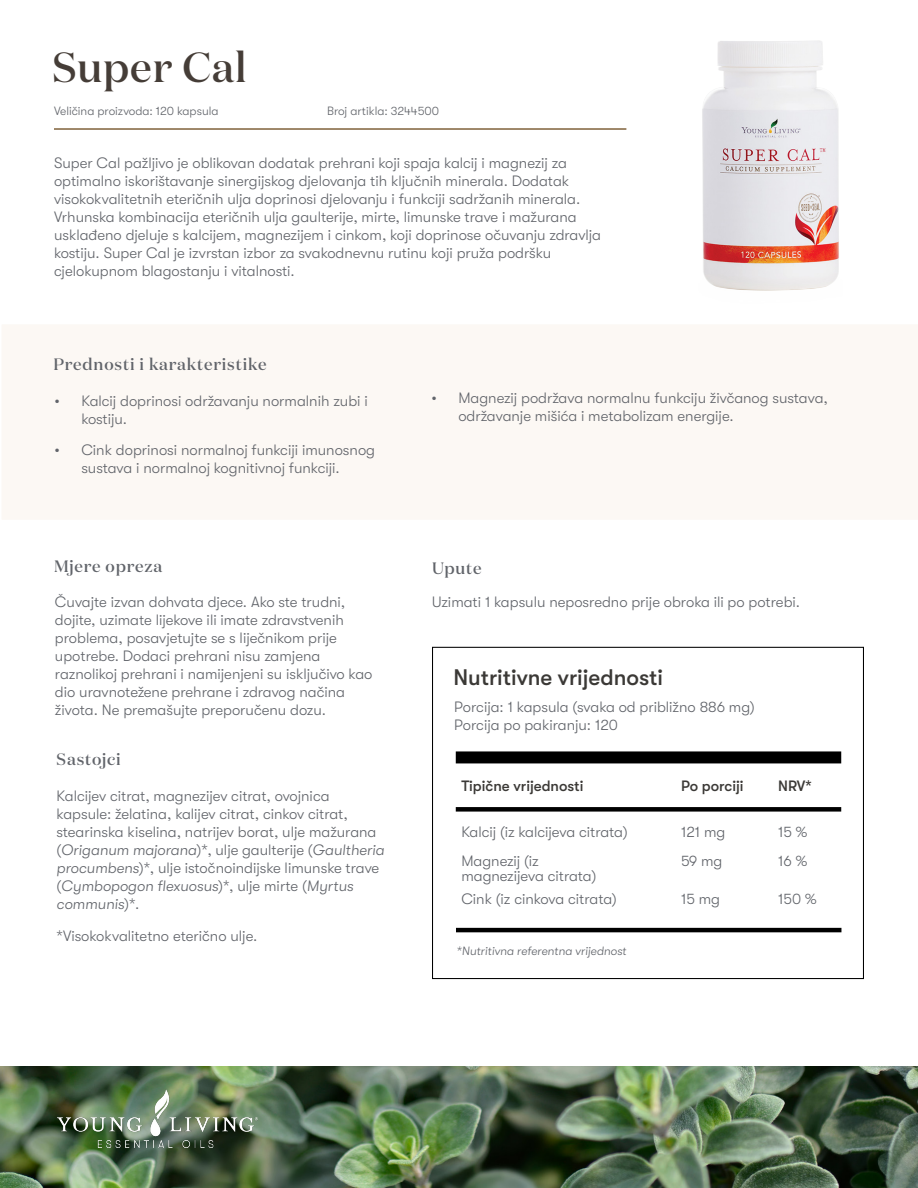
<style>
.page{position:relative;width:918px;height:1188px;background:#fff}
.page>*{position:absolute;margin:0;border:0;box-sizing:border-box;transform-origin:0 0}
.t1{font:500 42px "Domaine Display";letter-spacing:.02em;color:#453d37}
.t2{font:500 22.5px "GT Walsheim Pro";color:#3b3936}
.t3{font:500 16.5px "Domaine Display";letter-spacing:.05em;color:#61646a}
.t4{font:300 15px/18px "GT Walsheim Pro";color:#61646a}
.t5{font:500 15px "GT Walsheim Pro";color:#3b3936}
.t6{font:300 12px "GT Walsheim Pro";color:#61646a}
.t7{font:italic 300 12px "GT Walsheim Pro";color:#61646a}
.s1{font-style:italic}
</style>
<div class="page">
<hr style="left:54px;top:128px;width:572px;height:2px;background:#80623b">
<div style="left:2px;top:325px;width:916px;height:194px;background:#fcf8f4"></div>
<img style="left:0;top:1067px;width:918px;height:121px">
<img style="left:57px;top:1090px;width:201px;height:58px">
<div style="left:432px;top:647px;width:432px;height:332px;border:1px solid #000"></div>
<div style="left:456px;top:751px;width:385px;height:12px;background:#000"></div>
<div style="left:456px;top:807px;width:385px;height:5px;background:#000"></div>
<hr style="left:456px;top:928px;width:385px;height:4px;background:#000">
<img style="left:615px;top:40px;width:224px;height:251px">
<h1 class="t1" style="left:52px;top:40px;width:196px">Super Cal</h1>
<p class="t6" style="left:54px;top:104px;width:166px">Veličina proizvoda: 120 kapsula</p>
<p class="t6" style="left:327px;top:104px;width:114px">Broj artikla: 3244500</p>
<p class="t4" style="left:54px;top:154px;width:549px">Super Cal pažljivo je oblikovan dodatak prehrani koji spaja kalcij i magnezij za optimalno iskorištavanje sinergijskog djelovanja tih ključnih minerala. Dodatak visokokvalitetnih eteričnih ulja doprinosi djelovanju i funkciji sadržanih minerala.<br>Vrhunska kombinacija eteričnih ulja gaulterije, mirte, limunske trave i mažurana usklađeno djeluje s kalcijem, magnezijem i cinkom, koji doprinose očuvanju zdravlja kostiju. Super Cal je izvrstan izbor za svakodnevnu rutinu koji pruža podršku cjelokupnom blagostanju i vitalnosti.</p>
<p class="t3" style="left:53px;top:354px;width:215px">Prednosti i karakteristike</p>
<p class="t4" style="left:81px;top:392px;width:288px;text-indent:-27px">• Kalcij doprinosi održavanju normalnih zubi i kostiju.</p>
<p class="t4" style="left:54px;top:441px;width:322px;text-align:center">• Cink doprinosi normalnoj funkciji imunosnog sustava i normalnoj kognitivnoj funkciji.</p>
<p class="t3" style="left:54px;top:555px;width:110px">Mjere opreza</p>
<p class="t4" style="left:55px;top:593px;width:319px">Čuvajte izvan dohvata djece. Ako ste trudni, dojite, uzimate lijekove ili imate zdravstvenih problema, posavjetujte se s liječnikom prije upotrebe. Dodaci prehrani nisu zamjena raznolikoj prehrani i namijenjeni su isključivo kao dio uravnotežene prehrane i zdravog načina života. Ne premašujte preporučenu dozu.</p>
<p class="t3" style="left:57px;top:749px;width:66px">Sastojci</p>
<p class="t4" style="left:57px;top:787px;width:329px">Kalcijev citrat, magnezijev citrat, ovojnica kapsule: želatina, kalijev citrat, cinkov citrat, stearinska kiselina, natrijev borat, ulje mažurana (<span class="s1">Origanum majorana</span>)*, ulje gaulterije (<span class="s1">Gaultheria procumbens</span>)*, ulje istočnoindijske limunske trave (<span class="s1">Cymbopogon flexuosus</span>)*, ulje mirte (<span class="s1">Myrtus communis</span>)*.</p>
<p class="t4" style="left:57px;top:927px;width:202px">*Visokokvalitetno eterično ulje.</p>
<p class="t4" style="left:458px;top:389px;width:371px;text-indent:-27px">• Magnezij podržava normalnu funkciju živčanog sustava, održavanje mišića i metabolizam energije.</p>
<p class="t3" style="left:432px;top:558px;width:51px">Upute</p>
<p class="t4" style="left:432px;top:593px;width:370px">Uzimati 1 kapsulu neposredno prije obroka ili po potrebi.</p>
<h2 class="t2" style="left:453px;top:665px;width:211px">Nutritivne vrijednosti</h2>
<p class="t4" style="left:454px;top:698px;width:302px">Porcija: 1 kapsula (svaka od približno 886 mg)<br>Porcija po pakiranju: 120</p>
<p class="t5" style="left:461px;top:778px;width:124px">Tipične vrijednosti</p>
<p class="t5" style="left:681px;top:778px;width:64px">Po porciji</p>
<p class="t5" style="left:778px;top:778px;width:35px">NRV*</p>
<p class="t4" style="left:461px;top:823px;width:168px">Kalcij (iz kalcijeva citrata)</p>
<p class="t4" style="left:681px;top:823px;width:46px">121 mg</p>
<p class="t4" style="left:778px;top:823px;width:31px">15 %</p>
<p class="t4" style="left:461px;top:853px;width:137px;line-height:15px">Magnezij (iz magnezijeva citrata)</p>
<p class="t4" style="left:681px;top:852px;width:43px">59 mg</p>
<p class="t4" style="left:778px;top:852px;width:31px">16 %</p>
<p class="t4" style="left:461px;top:890px;width:157px">Cink (iz cinkova citrata)</p>
<p class="t4" style="left:681px;top:890px;width:41px">15 mg</p>
<p class="t4" style="left:778px;top:890px;width:40px">150 %</p>
<p class="t7" style="left:457px;top:944px;width:171px">*Nutritivna referentna vrijednost</p>
</div>
